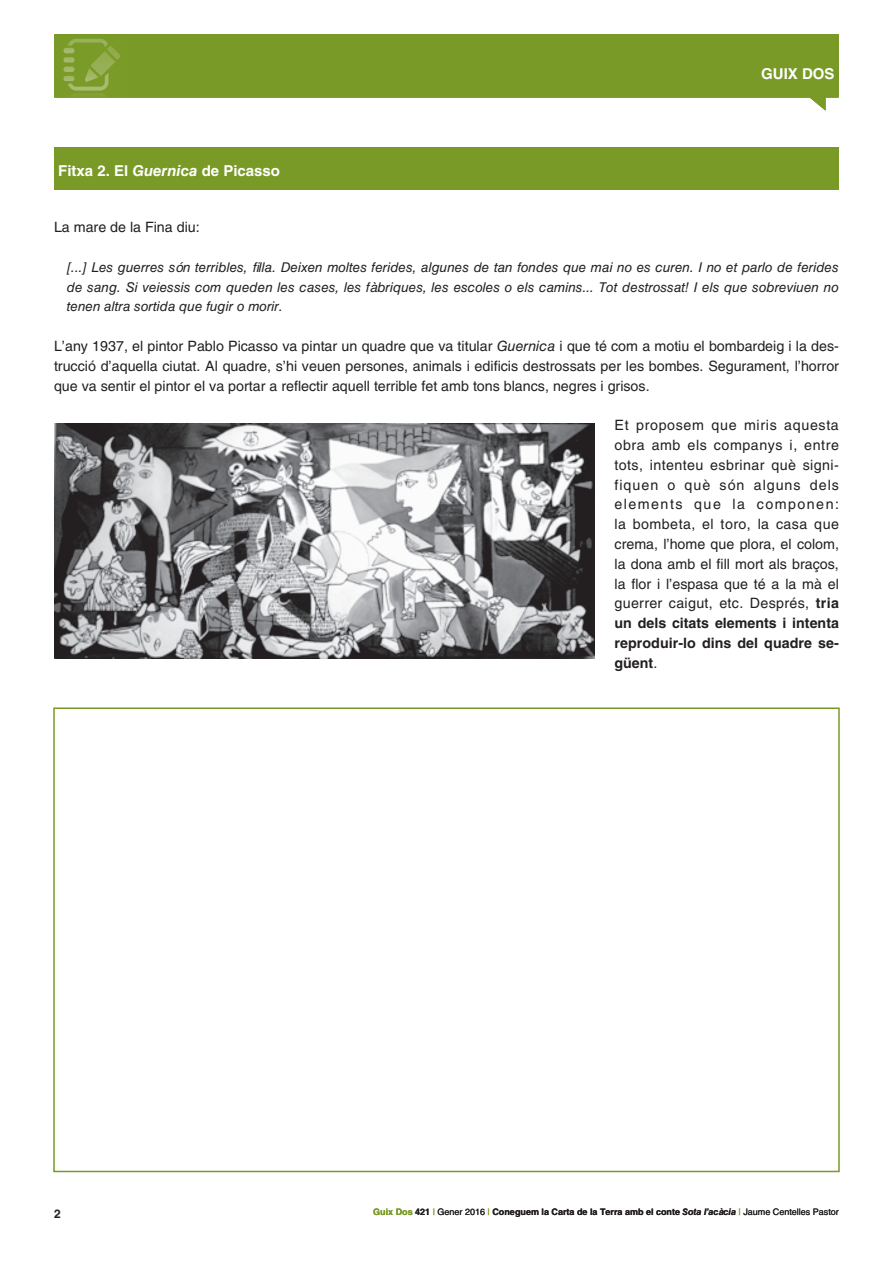
<style>
.page{position:relative;width:893px;height:1263px;background:#fff}
.page>*{position:absolute;margin:0;border:0;box-sizing:border-box;transform-origin:0 0}
.t1{font:700 15px "Helvetica LT Std";color:#fff}
.t2{font:14.25px/19.8px "Helvetica LT Std";color:#231f20;text-align:justify}
.t3{font:italic 13.5px/19.8px "Helvetica LT Std";color:#231f20;text-align:justify}
.t4{font:700 12px "Helvetica LT Std";color:#231f20}
.t5{font:700 9px "Helvetica LT Std";color:#231f20}
.s1{font-style:italic}
.s2{font-weight:700}
.s3{color:#799a27}
.s4{font-weight:400;color:#799a27}
.s5{font-weight:400}
</style>
<div class="page">
<div style="left:54px;top:34px;width:785px;height:64px;background:#799a27"></div>
<svg style="left:808px;top:97px;width:17px;height:13px"></svg>
<svg style="left:63px;top:38px;width:57px;height:59px"></svg>
<div style="left:54px;top:147px;width:785px;height:43px;background:#799a27"></div>
<img style="left:54px;top:424px;width:541px;height:234px">
<div style="left:53px;top:707px;width:787px;height:465px;border:2px solid #799a27"></div>
<p class="t1" style="left:58px;top:161px;width:223px">Fitxa 2. El <span class="s1">Guernica</span> de Picasso</p>
<p class="t1" style="left:761px;top:64px;width:75px">GUIX DOS</p>
<p class="t2" style="left:54px;top:217px;width:147px">La mare de la Fina diu:</p>
<p class="t3" style="left:67px;top:257px;width:774px">[...] Les guerres són terribles, filla. Deixen moltes ferides, algunes de tan fondes que mai no es curen. I no et parlo de ferides de sang. Si veiessis com queden les cases, les fàbriques, les escoles o els camins... Tot destrossat! I els que sobreviuen no tenen altra sortida que fugir o morir.</p>
<p class="t2" style="left:54px;top:336px;width:786px">L’any 1937, el pintor Pablo Picasso va pintar un quadre que va titular <span class="s1">Guernica</span> i que té com a motiu el bombardeig i la des&shy;trucció d’aquella ciutat. Al quadre, s’hi veuen persones, animals i edificis destrossats per les bombes. Segurament, l’horror que va sentir el pintor el va portar a reflectir aquell terrible fet amb tons blancs, negres i grisos.</p>
<p class="t2" style="left:614px;top:415px;width:226px">Et proposem que miris aquesta obra amb els companys i, entre tots, intenteu esbrinar què signi&shy;fiquen o què són alguns dels elements que la componen: la bombeta, el toro, la casa que crema, l’home que plora, el colom, la dona amb el fill mort als braços, la flor i l’espasa que té a la mà el guerrer caigut, etc. Després, <span class="s2">tria un dels citats elements i intenta reproduir-lo dins del quadre se&shy;güent</span>.</p>
<p class="t4" style="left:54px;top:1206px;width:8px">2</p>
<p class="t5" style="left:373px;top:1207px;width:467px"><span class="s3">Guix Dos</span> 421 <span class="s4">|</span> <span class="s5">Gener 2016</span> <span class="s4">|</span> Coneguem la Carta de la Terra amb el conte <span class="s1">Sota l’acàcia</span> <span class="s4">|</span> <span class="s5">Jaume Centelles Pastor</span></p>
</div>
